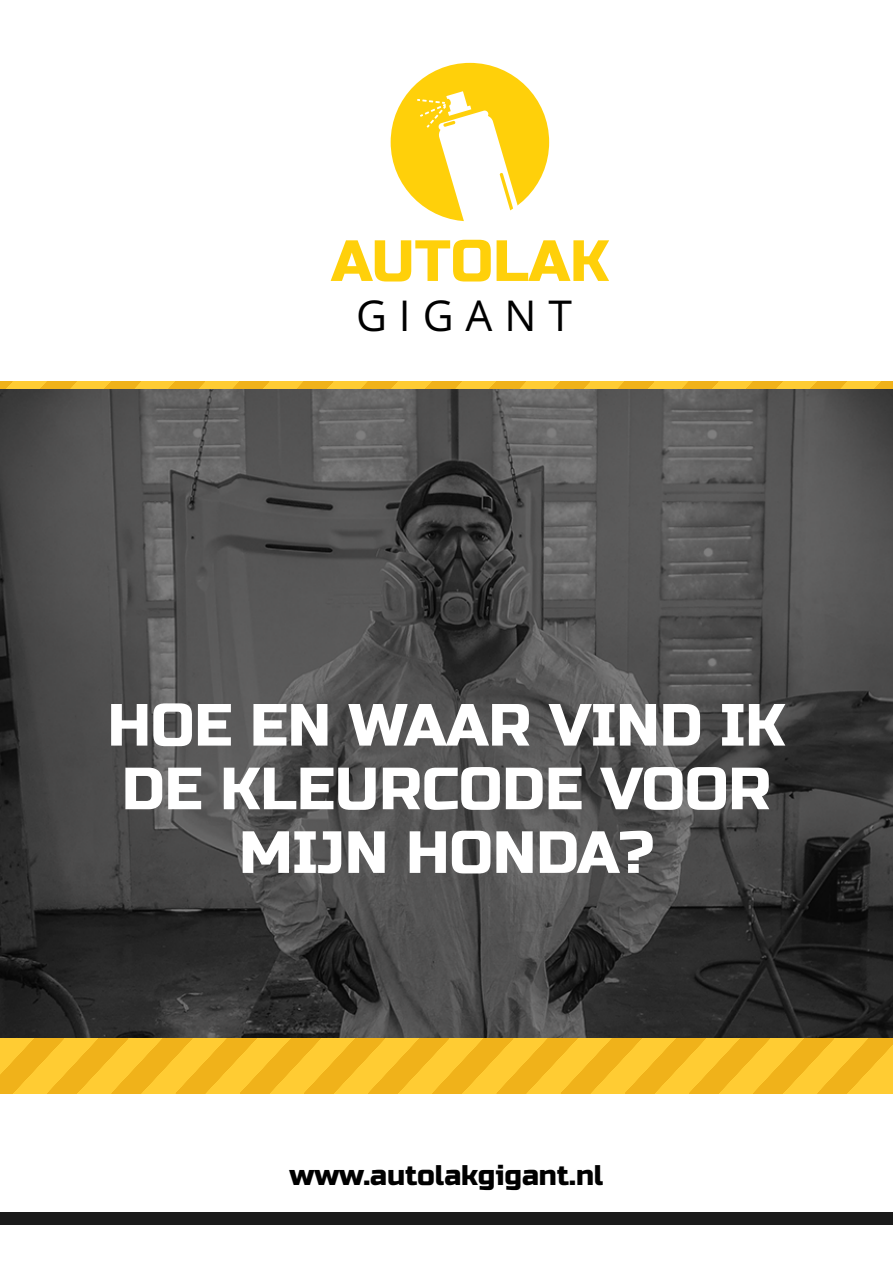
<style>
.page{position:relative;width:893px;height:1263px;background:#fff}
.page>*{position:absolute;margin:0;border:0;box-sizing:border-box;transform-origin:0 0}
.t1{font:59.4px/63.6px "Russo One";color:#fff;text-align:center}
.t2{font:58.05px "Russo One";color:#ffd00a}
.t3{font:42.6px "Open Sans";letter-spacing:.28em;color:#000}
.t4{font:28.35px "Russo One";color:#000}
</style>
<div class="page">
<svg style="left:0;top:381px;width:892px;height:8px;background:#f7bf27"></svg>
<img style="left:0;top:389px;width:892px;height:649px">
<svg style="left:0;top:1038px;width:892px;height:55px;background:#f7bf27"></svg>
<div style="left:0;top:1212px;width:892px;height:13px;background:#1a1a1a"></div>
<div style="left:391px;top:63px;width:158px;height:158px;background:#ffd00a;border-radius:50%"></div>
<svg style="left:417px;top:91px;width:107px;height:131px"></svg>
<p class="t2" style="left:331px;top:227px;width:279px">AUTOLAK</p>
<p class="t3" style="left:356px;top:292px;width:217px">GIGANT</p>
<p class="t1" style="left:108px;top:698px;width:679px">HOE EN WAAR VIND IK<br>DE KLEURCODE VOOR<br>MIJN HONDA?</p>
<p class="t4" style="left:289px;top:1165px;width:315px">www.autolakgigant.nl</p>
</div>
